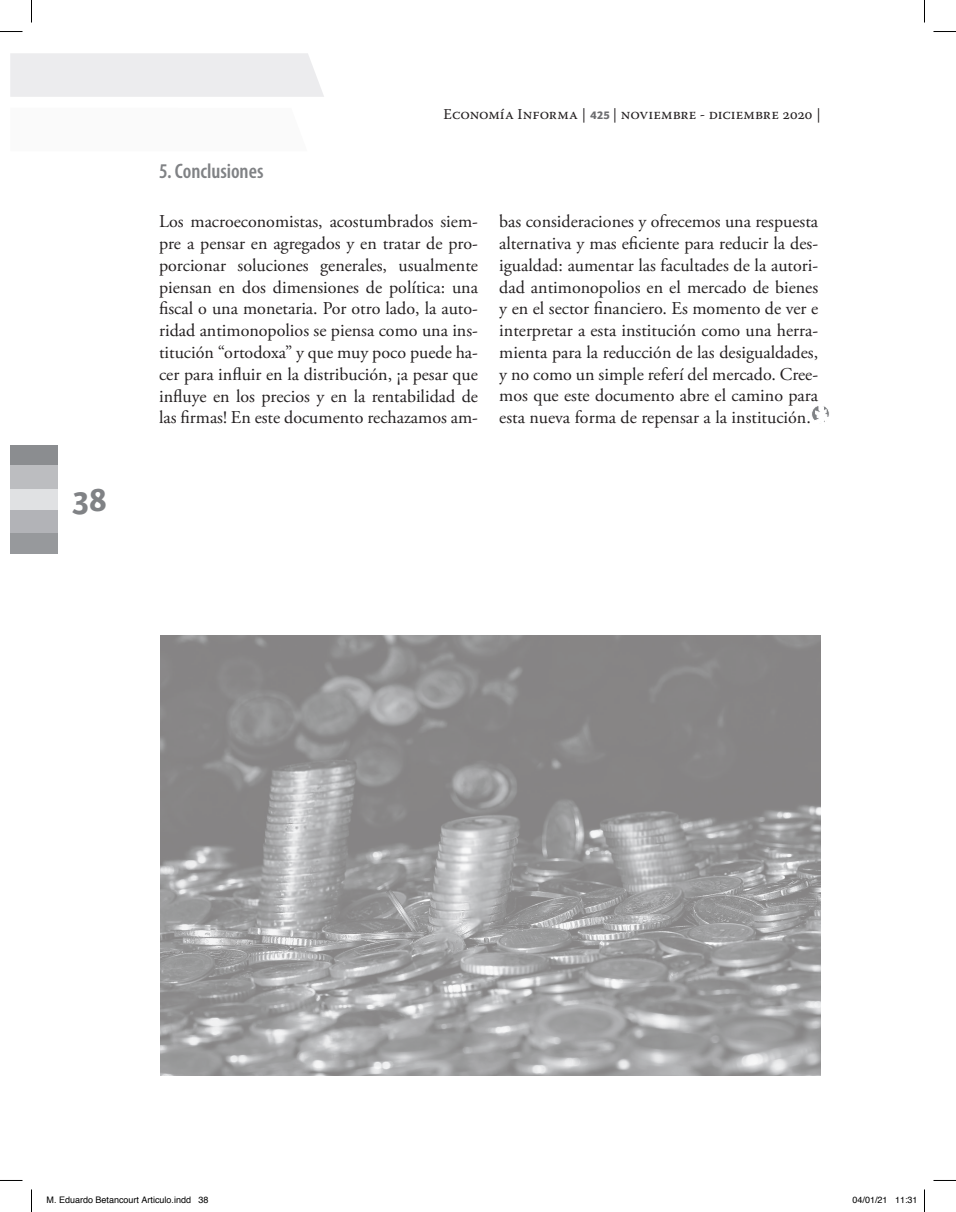
<style>
.page{position:relative;width:956px;height:1212px;background:#fff}
.page>*{position:absolute;margin:0;border:0;box-sizing:border-box;transform-origin:0 0}
.t1{font:700 36px "Karmina Sans";color:#808285}
.t2{font:600 condensed 21px "Myriad Pro";color:#808285}
.t3{font:18px/21.8px "Adobe Garamond Pro";color:#231f20;text-align:justify}
.t4{font:15px "Warnock Pro";letter-spacing:.005em;color:#231f20}
.t5{font:9px "Helvetica";color:#000}
.s1{font-family:"Karmina Sans";font-weight:700;color:#6c6d70}
</style>
<div class="page">
<div style="left:10px;top:53px;width:314px;height:44px;background:#ececee"></div>
<div style="left:10px;top:445px;width:47px;height:20px;background:#8b8d90"></div>
<svg style="left:10px;top:465px;width:47px;height:88px;background:#b9babd"></svg>
<img style="left:161px;top:635px;width:659px;height:440px">
<svg style="left:812px;top:406px;width:17px;height:16px"></svg>
<svg style="left:0;top:31px;width:22px;height:1px"></svg>
<svg style="left:933px;top:31px;width:23px;height:1px"></svg>
<svg style="left:31px;top:0;width:1px;height:22px"></svg>
<svg style="left:31px;top:1189px;width:1px;height:22px"></svg>
<svg style="left:924px;top:0;width:1px;height:22px"></svg>
<svg style="left:924px;top:1189px;width:1px;height:22px"></svg>
<p class="t4" style="left:444px;top:105px;width:379px">Economía Informa | <span class="s1">425</span> | noviembre - diciembre 2020 |</p>
<h1 class="t1" style="left:73px;top:478px;width:36px">38</h1>
<p class="t2" style="left:159px;top:158px;width:106px">5. Conclusiones</p>
<p class="t3" style="left:159px;top:211px;width:320px">Los macroeconomistas, acostumbrados siem&shy;pre a pensar en agregados y en tratar de pro&shy;porcionar soluciones generales, usualmente piensan en dos dimensiones de política: una fiscal o una monetaria. Por otro lado, la auto&shy;ridad antimonopolios se piensa como una ins&shy;titución “ortodoxa” y que muy poco puede ha&shy;cer para influir en la distribución, ¡a pesar que influye en los precios y en la rentabilidad de las firmas! En este documento rechazamos am-</p>
<p class="t3" style="left:499px;top:211px;width:320px">bas consideraciones y ofrecemos una respuesta alternativa y mas eficiente para reducir la des&shy;igualdad: aumentar las facultades de la autori&shy;dad antimonopolios en el mercado de bienes y en el sector financiero. Es momento de ver e interpretar a esta institución como una herra&shy;mienta para la reducción de las desigualdades, y no como un simple referí del mercado. Cree&shy;mos que este documento abre el camino para esta nueva forma de repensar a la institución.</p>
<p class="t5" style="left:46px;top:1192px;width:164px">M. Eduardo Betancourt Articulo.indd 38</p>
<p class="t5" style="left:852px;top:1192px;width:67px">04/01/21 11:31</p>
</div>
